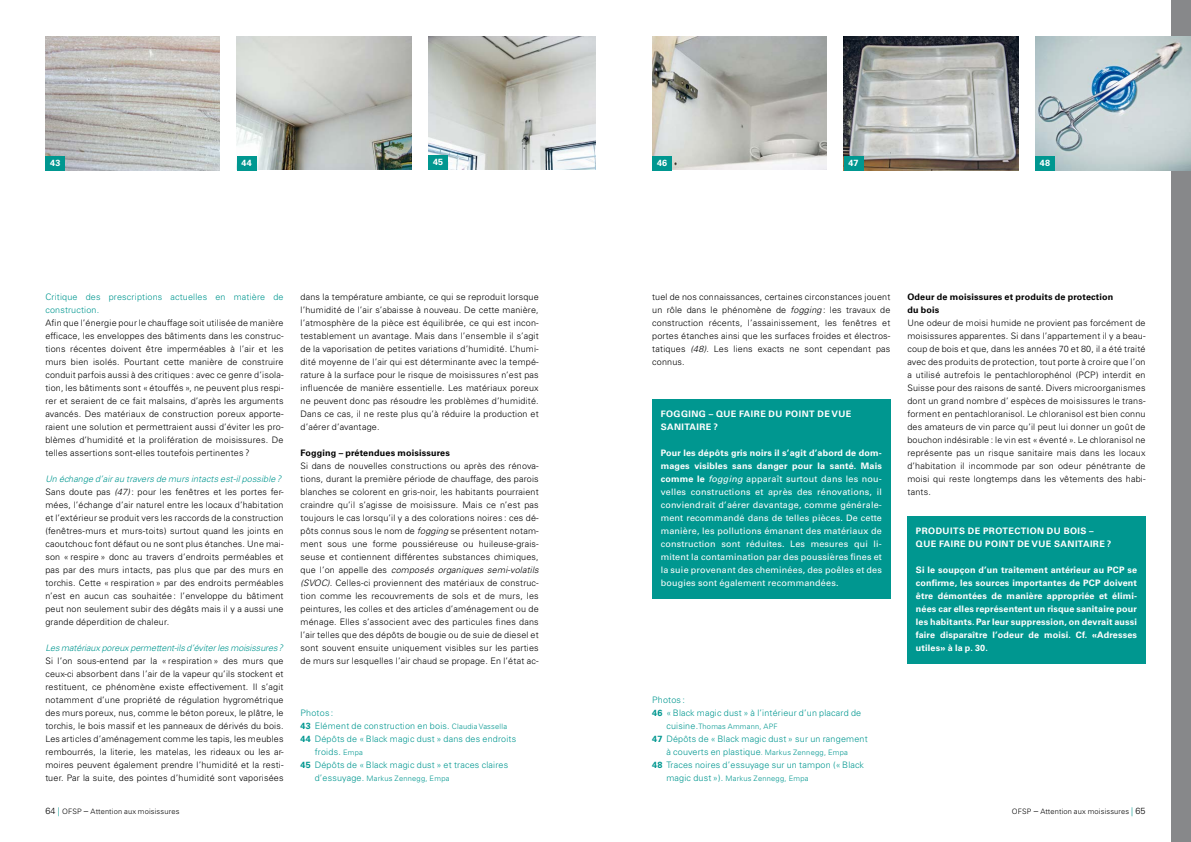
<style>
.page{position:relative;width:1191px;height:842px;background:#fff}
.page>*{position:absolute;margin:0;border:0;box-sizing:border-box;transform-origin:0 0}
._04_Text{font:300 8.9px/13px "Univers LT Std";letter-spacing:.02em;color:#000;text-align:justify}
._07_Kasten{font:8.9px/13px "Univers LT Std";letter-spacing:.02em;color:#fff;text-align:justify}
._06_Legende{font:300 8.9px/13px "Univers LT Std";letter-spacing:.02em;color:#009790}
._07_Kasten-2{font:700 8.9px/13px "Univers LT Std";letter-spacing:.02em;color:#fff;text-align:justify}
._11_Kastentitel{font:700 8.9px/13px "Univers LT Std";letter-spacing:.05em;color:#fff}
._03_Untertitel{font:700 8.9px/13px "Univers LT Std";letter-spacing:.02em;color:#000}
._13_Unteruntertitel{font:300 8.9px/13px "Univers LT Std";letter-spacing:.02em;color:#009790}
._13_Unteruntertitel-2{font:italic 300 8.9px "Univers LT Std";letter-spacing:-.01em;color:#009790}
._13_Unteruntertitel-3{font:italic 300 8.9px "Univers LT Std";letter-spacing:.01em;color:#009790}
._06_Legende-2{font:700 8.9px "Univers LT Std";letter-spacing:.02em;color:#fff}
._06_Legende-3{font:300 7.4px "Univers LT Std";letter-spacing:.03em;color:#009790}
.t1{font:300 7.4px "Univers LT Std";letter-spacing:.02em;color:#000}
.s1{font-style:italic}
.s2{font-weight:700}
.s3{font-size:7.4px}
.s4{font-size:8.9px}
.s5{font-size:8.9px;color:#009790}
</style>
<div class="page">
<div style="left:1171px;top:0;width:20px;height:842px;background:#87888a"></div>
<div style="left:652px;top:399px;width:238px;height:200px;background:#009790"></div>
<div style="left:907px;top:516px;width:238px;height:148px;background:#009790"></div>
<img style="left:45px;top:37px;width:175px;height:133px">
<div style="left:45px;top:156px;width:20px;height:14px;background:#009790"></div>
<img style="left:843px;top:37px;width:175px;height:133px">
<img style="left:652px;top:37px;width:174px;height:133px">
<img style="left:1035px;top:37px;width:156px;height:133px">
<div style="left:652px;top:156px;width:20px;height:14px;background:#009790"></div>
<div style="left:843px;top:156px;width:20px;height:14px;background:#009790"></div>
<div style="left:1035px;top:156px;width:19px;height:14px;background:#009790"></div>
<img style="left:237px;top:37px;width:174px;height:133px">
<img style="left:428px;top:37px;width:167px;height:133px">
<div style="left:428px;top:156px;width:20px;height:14px;background:#009790"></div>
<div style="left:237px;top:157px;width:20px;height:14px;background:#009790"></div>
<p class="_06_Legende-2" style="left:50px;top:157px;width:12px">43</p>
<p class="_06_Legende-2" style="left:242px;top:158px;width:12px">44</p>
<p class="_06_Legende-2" style="left:433px;top:157px;width:12px">45</p>
<p class="_06_Legende-2" style="left:657px;top:157px;width:12px">46</p>
<p class="_06_Legende-2" style="left:848px;top:157px;width:12px">47</p>
<p class="_06_Legende-2" style="left:1039px;top:157px;width:12px">48</p>
<p class="_13_Unteruntertitel" style="left:45px;top:290px;width:240px">Critique des prescriptions actuelles en matière de construction.</p>
<p class="_04_Text" style="left:45px;top:316px;width:240px">Afin que l’énergie pour le chauffage soit utilisée de manière efficace, les enveloppes des bâtiments dans les construc&shy;tions récentes doivent être imperméables à l’air et les murs bien isolés. Pourtant cette manière de construire conduit parfois aussi à des critiques : avec ce genre d’isola&shy;tion, les bâtiments sont « étouffés », ne peuvent plus respi&shy;rer et seraient de ce fait malsains, d’après les arguments avancés. Des matériaux de construction poreux apporte&shy;raient une solution et permettraient aussi d’éviter les pro&shy;blèmes d’humidité et la prolifération de moisissures. De telles assertions sont-elles toutefois pertinentes ?</p>
<p class="_13_Unteruntertitel-3" style="left:45px;top:473px;width:237px">Un échange d’air au travers de murs intacts est-il possible ?</p>
<p class="_04_Text" style="left:45px;top:485px;width:240px">Sans doute pas <span class="s1">(47)</span> : pour les fenêtres et les portes fer&shy;mées, l’échange d’air naturel entre les locaux d’habitation et l’extérieur se produit vers les raccords de la construction (fenêtres-murs et murs-toits) surtout quand les joints en caoutchouc font défaut ou ne sont plus étanches. Une mai&shy;son « respire » donc au travers d’endroits perméables et pas par des murs intacts, pas plus que par des murs en torchis. Cette « respiration » par des endroits perméables n’est en aucun cas souhaitée : l’enveloppe du bâtiment peut non seulement subir des dégâts mais il y a aussi une grande déperdition de chaleur.</p>
<p class="_13_Unteruntertitel-2" style="left:45px;top:642px;width:239px">Les matériaux poreux permettent-ils d’éviter les moisissures?</p>
<p class="_04_Text" style="left:45px;top:654px;width:240px">Si l’on sous-entend par la « respiration » des murs que ceux-ci absorbent dans l’air de la vapeur qu’ils stockent et restituent, ce phénomène existe effectivement. Il s’agit notamment d’une propriété de régulation hygrométrique des murs poreux, nus, comme le béton poreux, le plâtre, le torchis, le bois massif et les panneaux de dérivés du bois.<br>Les articles d’aménagement comme les tapis, les meubles rembourrés, la literie, les matelas, les rideaux ou les ar&shy;moires peuvent également prendre l’humidité et la resti&shy;tuer. Par la suite, des pointes d’humidité sont vaporisées</p>
<p class="_04_Text" style="left:300px;top:290px;width:240px">dans la température ambiante, ce qui se reproduit lorsque l’humidité de l’air s’abaisse à nouveau. De cette manière, l’atmosphère de la pièce est équilibrée, ce qui est incon&shy;testablement un avantage. Mais dans l’ensemble il s’agit de la vaporisation de petites variations d’humidité. L’humi&shy;dité moyenne de l’air qui est déterminante avec la tempé&shy;rature à la surface pour le risque de moisissures n’est pas influencée de manière essentielle. Les matériaux poreux ne peuvent donc pas résoudre les problèmes d’humidité.<br>Dans ce cas, il ne reste plus qu’à réduire la production et d’aérer d’avantage.</p>
<p class="_03_Untertitel" style="left:300px;top:446px;width:151px">Fogging – prétendues moisissures</p>
<p class="_04_Text" style="left:300px;top:459px;width:240px">Si dans de nouvelles constructions ou après des rénova&shy;tions, durant la première période de chauffage, des parois blanches se colorent en gris-noir, les habitants pourraient craindre qu’il s’agisse de moisissure. Mais ce n’est pas toujours le cas lorsqu’il y a des colorations noires : ces dé&shy;pôts connus sous le nom de <span class="s1">fogging</span> se présentent notam&shy;ment sous une forme poussiéreuse ou huileuse-grais&shy;seuse et contiennent différentes substances chimiques, que l’on appelle des <span class="s1">composés organiques semi-volatils (SVOC).</span> Celles-ci proviennent des matériaux de construc&shy;tion comme les recouvrements de sols et de murs, les peintures, les colles et des articles d’aménagement ou de ménage. Elles s’associent avec des particules fines dans l’air telles que des dépôts de bougie ou de suie de diesel et sont souvent ensuite uniquement visibles sur les parties de murs sur lesquelles l’air chaud se propage. En l’état ac-</p>
<p class="_06_Legende" style="left:300px;top:706px;width:34px">Photos :</p>
<p class="_06_Legende" style="left:300px;top:719px;width:208px"><span class="s2">43</span> Elément de construction en bois. <span class="s3">Claudia Vassella</span></p>
<p class="_06_Legende" style="left:315px;top:732px;width:203px;text-indent:-14px"><span class="s2">44</span> Dépôts de «Black magic dust » dans des endroits froids. <span class="s3">Empa</span></p>
<p class="_06_Legende" style="left:300px;top:758px;width:209px"><span class="s2">45</span> Dépôts de «Black magic dust » et traces claires</p>
<p class="_06_Legende-3" style="left:315px;top:774px;width:136px"><span class="s4">d’essuyage.</span> Markus Zennegg, Empa</p>
<p class="_04_Text" style="left:652px;top:290px;width:240px">tuel de nos connaissances, certaines circonstances jouent un rôle dans le phénomène de <span class="s1">fogging</span> : les travaux de construction récents, l’assainissement, les fenêtres et portes étanches ainsi que les surfaces froides et électros&shy;tatiques <span class="s1">(48)</span>. Les liens exacts ne sont cependant pas connus.</p>
<p class="_11_Kastentitel" style="left:660px;top:407px;width:192px">FOGGING – QUE FAIRE DU POINT DE VUE<br>SANITAIRE ?</p>
<p class="_07_Kasten" style="left:660px;top:446px;width:223px"><span class="s2">Pour les dépôts gris noirs il s’agit d’abord de dom&shy;mages visibles sans danger pour la santé. Mais comme le</span> <span class="s1">fogging</span> apparaît surtout dans les nou&shy;velles constructions et après des rénovations, il conviendrait d’aérer davantage, comme générale&shy;ment recommandé dans de telles pièces. De cette manière, les pollutions émanant des matériaux de construction sont réduites. Les mesures qui li&shy;mitent la contamination par des poussières fines et la suie provenant des cheminées, des poêles et des bougies sont également recommandées.</p>
<p class="_03_Untertitel" style="left:907px;top:290px;width:207px">Odeur de moisissures et produits de protection du bois</p>
<p class="_04_Text" style="left:907px;top:316px;width:240px">Une odeur de moisi humide ne provient pas forcément de moisissures apparentes. Si dans l’appartement il y a beau&shy;coup de bois et que, dans les années 70 et 80, il a été traité avec des produits de protection, tout porte à croire que l’on a utilisé autrefois le pentachlorophénol (PCP) interdit en Suisse pour des raisons de santé. Divers microorganismes dont un grand nombre d’ espèces de moisissures le trans&shy;forment en pentachloranisol. Le chloranisol est bien connu des amateurs de vin parce qu’il peut lui donner un goût de bouchon indésirable : le vin est « éventé ». Le chloranisol ne représente pas un risque sanitaire mais dans les locaux d’habitation il incommode par son odeur pénétrante de moisi qui reste longtemps dans les vêtements des habi&shy;tants.</p>
<p class="_11_Kastentitel" style="left:916px;top:524px;width:197px">PRODUITS DE PROTECTION DU BOIS –<br>QUE FAIRE DU POINT DE VUE SANITAIRE ?</p>
<p class="_07_Kasten-2" style="left:916px;top:563px;width:223px">Si le soupçon d’un traitement antérieur au PCP se confirme, les sources importantes de PCP doivent être démontées de manière appropriée et élimi&shy;nées car elles représentent un risque sanitaire pour les habitants. Par leur suppression, on devrait aussi faire disparaître l’odeur de moisi. Cf. «Adresses utiles» à la p. 30.</p>
<p class="_06_Legende" style="left:652px;top:693px;width:34px">Photos :</p>
<p class="_06_Legende" style="left:652px;top:706px;width:210px"><span class="s2">46</span> «Black magic dust » à l’intérieur d’un placard de</p>
<p class="_06_Legende-3" style="left:666px;top:722px;width:113px"><span class="s4">cuisine.</span>Thomas Ammann, APF</p>
<p class="_06_Legende" style="left:666px;top:732px;width:203px;text-indent:-14px"><span class="s2">47</span> Dépôts de «Black magic dust » sur un rangement à couverts en plastique<span class="s3">. Markus Zennegg, Empa</span></p>
<p class="_06_Legende" style="left:652px;top:758px;width:213px"><span class="s2">48</span> Traces noires d’essuyage sur un tampon («Black</p>
<p class="_06_Legende-3" style="left:666px;top:774px;width:144px"><span class="s4">magic dust »).</span> Markus Zennegg, Empa</p>
<p class="t1" style="left:45px;top:807px;width:136px"><span class="s4">64</span> <span class="s5">|</span> OFSP <span class="s4">–</span> Attention aux moisissures</p>
<p class="t1" style="left:1011px;top:807px;width:135px">OFSP <span class="s4">–</span> Attention aux moisissures <span class="s5">|</span> <span class="s4">65</span></p>
</div>
